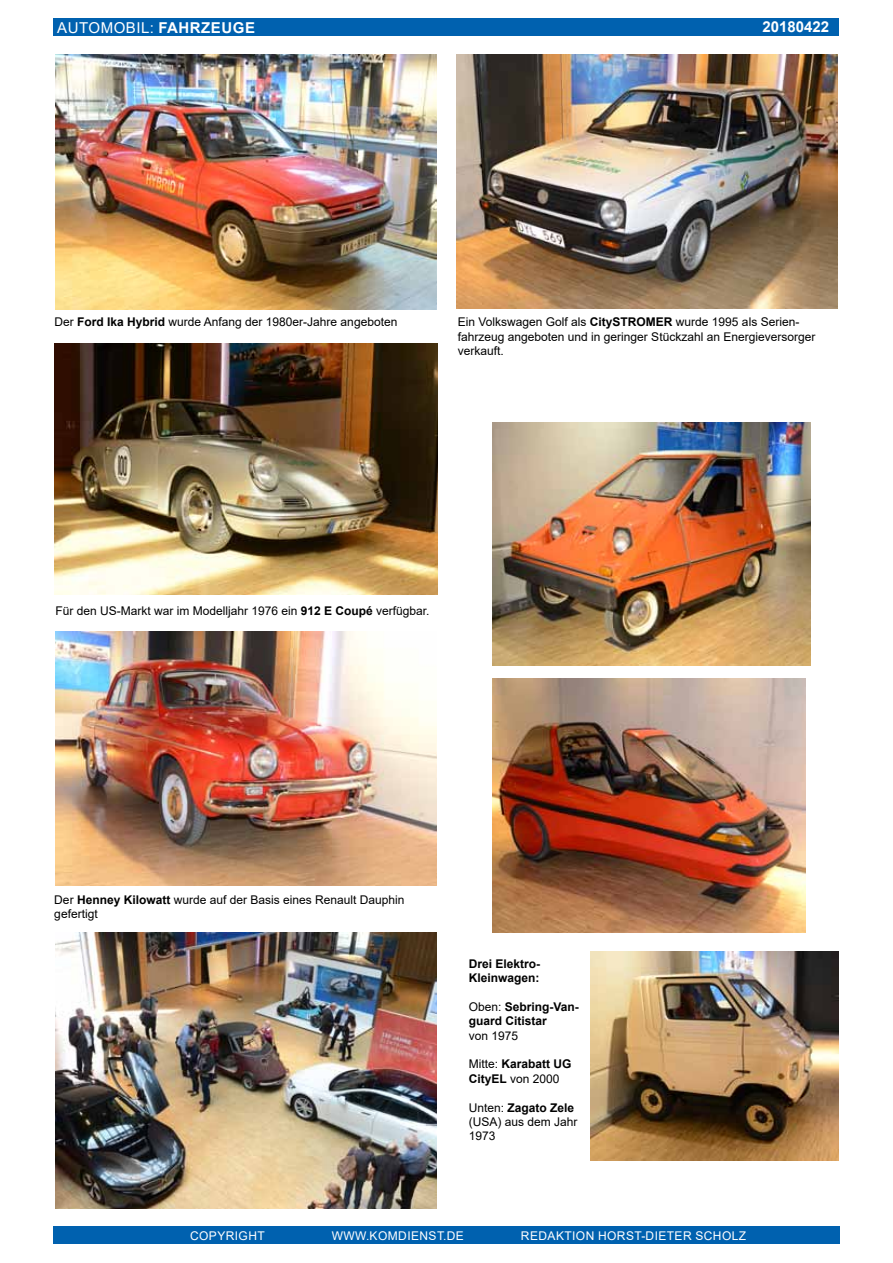
<style>
.page{position:relative;width:893px;height:1263px;background:#fff}
.page>*{position:absolute;margin:0;border:0;box-sizing:border-box;transform-origin:0 0}
.t1{font:15px "Arial";letter-spacing:.035em;color:#fff}
.t2{font:700 15px "Arial";color:#fff}
.t3{font:12px/14.4px "Arial";color:#000}
.t4{font:700 12px/14.4px "Arial";color:#000}
.t5{font:12px "Arial";letter-spacing:.035em;color:#fff}
.s1{font-weight:700}
.s2{font-weight:400}
</style>
<div class="page">
<div style="left:54px;top:18px;width:785px;height:18px;background:#0061af"></div>
<div style="left:53px;top:1226px;width:787px;height:18px;background:#0061af"></div>
<img style="left:55px;top:55px;width:382px;height:254px">
<img style="left:56px;top:631px;width:380px;height:254px">
<img style="left:457px;top:54px;width:381px;height:254px">
<img style="left:55px;top:344px;width:382px;height:250px">
<img style="left:492px;top:422px;width:318px;height:243px">
<img style="left:492px;top:679px;width:313px;height:253px">
<img style="left:591px;top:952px;width:248px;height:208px">
<img style="left:56px;top:932px;width:381px;height:277px">
<p class="t1" style="left:57px;top:17px;width:199px">Automobil: <span class="s1">Fahrzeuge</span></p>
<p class="t2" style="left:762px;top:16px;width:68px">20180422</p>
<p class="t3" style="left:55px;top:315px;width:344px">Der <span class="s1">Ford Ika Hybrid</span> wurde Anfang der 1980er-Jahre angeboten</p>
<p class="t3" style="left:458px;top:315px;width:359px">Ein Volkswagen Golf als <span class="s1">CitySTROMER</span> wurde 1995 als Serien&shy;fahrzeug angeboten und in geringer Stückzahl an Energieversorger verkauft.</p>
<p class="t3" style="left:55px;top:604px;width:376px">Für den US-Markt war im Modelljahr 1976 ein <span class="s1">912 E Coupé</span> verfügbar.</p>
<p class="t3" style="left:54px;top:892px;width:352px">Der <span class="s1">Henney Kilowatt</span> wurde auf der Basis eines Renault Dauphin gefertigt</p>
<p class="t4" style="left:469px;top:956px;width:73px">Drei Elektro-<br>Kleinwagen:</p>
<p class="t4" style="left:469px;top:999px;width:112px"><span class="s2">Oben:</span> Sebring-Van&shy;guard Citistar</p>
<p class="t3" style="left:469px;top:1028px;width:51px">von 1975</p>
<p class="t4" style="left:469px;top:1057px;width:94px"><span class="s2">Mitte:</span> Karabatt UG<br>CityEL <span class="s2">von 2000</span></p>
<p class="t3" style="left:469px;top:1100px;width:110px">U nten: <span class="s1">Zagato Zele </span>(USA) aus dem Jahr<br>1973</p>
<p class="t5" style="left:190px;top:1227px;width:76px">COPYRI GHT</p>
<p class="t5" style="left:332px;top:1227px;width:134px">www.komdienst.de</p>
<p class="t5" style="left:521px;top:1227px;width:184px">Redaktion Horst-Dieter Sch</p>
<p class="t5" style="left:722px;top:1227px;width:26px">olz</p>
</div>
